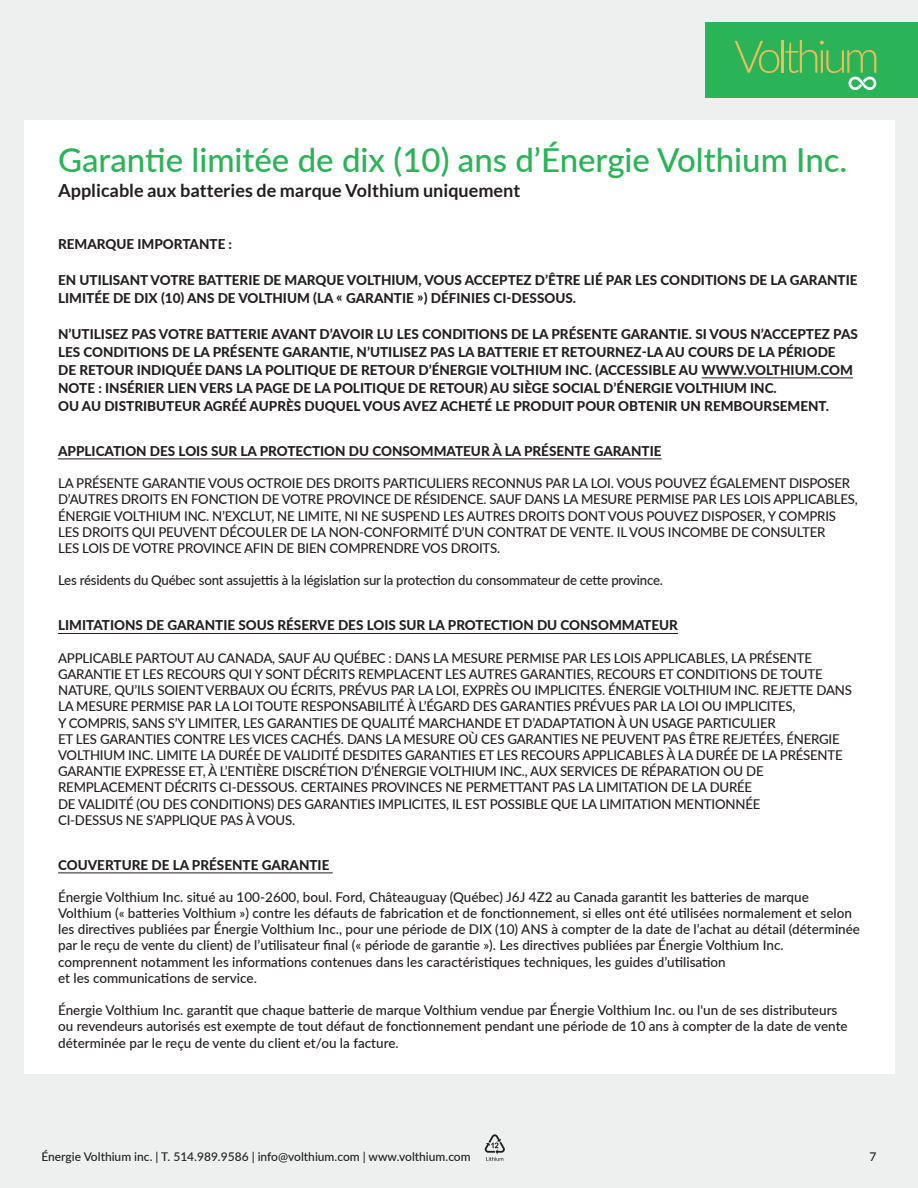
<style>
.page{position:relative;width:918px;height:1188px;background:#eef0ef}
.page>*{position:absolute;margin:0;border:0;box-sizing:border-box;transform-origin:0 0}
.t1{font:500 33px "Lato";color:#2ab357}
.t2{font:700 18px "Lato";color:#231f20}
.t3{font:500 13.5px/16.2px "Lato";letter-spacing:-.015em;color:#231f20}
.t4{font:800 13.5px/18px "Lato";color:#231f20}
.t5{font:500 12px "Lato";color:#231f20}
</style>
<div class="page">
<svg style="left:485px;top:1134px;width:20px;height:27px"></svg>
<div style="left:706px;top:22px;width:212px;height:75px;background:#2ab357"></div>
<svg style="left:735px;top:41px;width:44px;height:32px"></svg>
<hr style="left:782px;top:40px;width:2px;height:33px;background:#edbd57">
<svg style="left:785px;top:40px;width:92px;height:50px"></svg>
<div style="left:24px;top:120px;width:871px;height:954px;background:#fff"></div>
<hr style="left:702px;top:378px;width:151px;height:1px;background:#231f20">
<hr style="left:58px;top:459px;width:604px;height:1px;background:#231f20">
<hr style="left:58px;top:633px;width:620px;height:1px;background:#231f20">
<hr style="left:58px;top:873px;width:275px;height:1px;background:#231f20">
<h1 class="t1" style="left:58px;top:136px;width:791px">Garantie limitée de dix (10) ans d’Énergie Volthium Inc.</h1>
<h2 class="t2" style="left:58px;top:180px;width:464px">Applicable aux batteries de marque Volthium uniquement</h2>
<p class="t4" style="left:58px;top:234px;width:176px">REMARQUE IMPORTANTE :</p>
<p class="t4" style="left:58px;top:270px;width:801px">EN UTILISANT VOTRE BATTERIE DE MARQUE VOLTHIUM, VOUS ACCEPTEZ D’ÊTRE LIÉ PAR LES CONDITIONS DE LA GARANTIE<br>LIMITÉE DE DIX (10) ANS DE VOLTHIUM (LA « GARANTIE ») DÉFINIES CI-DESSOUS.</p>
<p class="t4" style="left:58px;top:324px;width:801px">N’UTILISEZ PAS VOTRE BATTERIE AVANT D’AVOIR LU LES CONDITIONS DE LA PRÉSENTE GARANTIE. SI VOUS N’ACCEPTEZ PAS LES CONDITIONS DE LA PRÉSENTE GARANTIE, N’UTILISEZ PAS LA BATTERIE ET RETOURNEZ-LA AU COURS DE LA PÉRIODE<br>DE RETOUR INDIQUÉE DANS LA POLITIQUE DE RETOUR D’ÉNERGIE VOLTHIUM INC. (ACCESSIBLE AU WWW.VOLTHIUM.COM NOTE : INSÉRIER LIEN VERS LA PAGE DE LA POLITIQUE DE RETOUR) AU SIÈGE SOCIAL D’ÉNERGIE VOLTHIUM INC.<br>OU AU DISTRIBUTEUR AGRÉÉ AUPRÈS DUQUEL VOUS AVEZ ACHETÉ LE PRODUIT POUR OBTENIR UN REMBOURSEMENT.</p>
<p class="t4" style="left:58px;top:441px;width:605px">APPLICATION DES LOIS SUR LA PROTECTION DU CONSOMMATEUR À LA PRÉSENTE GARANTIE</p>
<p class="t3" style="left:58px;top:475px;width:801px">LA PRÉSENTE GARANTIE VOUS OCTROIE DES DROITS PARTICULIERS RECONNUS PAR LA LOI. VOUS POUVEZ ÉGALEMENT DISPOSER D’AUTRES DROITS EN FONCTION DE VOTRE PROVINCE DE RÉSIDENCE. SAUF DANS LA MESURE PERMISE PAR LES LOIS APPLICABLES, ÉNERGIE VOLTHIUM INC. N’EXCLUT, NE LIMITE, NI NE SUSPEND LES AUTRES DROITS DONT VOUS POUVEZ DISPOSER, Y COMPRIS LES DROITS QUI PEUVENT DÉCOULER DE LA NON-CONFORMITÉ D’UN CONTRAT DE VENTE. IL VOUS INCOMBE DE CONSULTER<br>LES LOIS DE VOTRE PROVINCE AFIN DE BIEN COMPRENDRE VOS DROITS.</p>
<p class="t3" style="left:58px;top:572px;width:606px">Les résidents du Québec sont assujettis à la législation sur la protection du consommateur de cette province.</p>
<p class="t4" style="left:58px;top:616px;width:621px">LIMITATIONS DE GARANTIE SOUS RÉSERVE DES LOIS SUR LA PROTECTION DU CONSOMMATEUR</p>
<p class="t3" style="left:58px;top:649px;width:795px">APPLICABLE PARTOUT AU CANADA, SAUF AU QUÉBEC : DANS LA MESURE PERMISE PAR LES LOIS APPLICABLES, LA PRÉSENTE GARANTIE ET LES RECOURS QUI Y SONT DÉCRITS REMPLACENT LES AUTRES GARANTIES, RECOURS ET CONDITIONS DE TOUTE NATURE, QU’ILS SOIENT VERBAUX OU ÉCRITS, PRÉVUS PAR LA LOI, EXPRÈS OU IMPLICITES. ÉNERGIE VOLTHIUM INC. REJETTE DANS LA MESURE PERMISE PAR LA LOI TOUTE RESPONSABILITÉ À L’ÉGARD DES GARANTIES PRÉVUES PAR LA LOI OU IMPLICITES,<br>Y COMPRIS, SANS S’Y LIMITER, LES GARANTIES DE QUALITÉ MARCHANDE ET D’ADAPTATION À UN USAGE PARTICULIER<br>ET LES GARANTIES CONTRE LES VICES CACHÉS. DANS LA MESURE OÙ CES GARANTIES NE PEUVENT PAS ÊTRE REJETÉES, ÉNERGIE VOLTHIUM INC. LIMITE LA DURÉE DE VALIDITÉ DESDITES GARANTIES ET LES RECOURS APPLICABLES À LA DURÉE DE LA PRÉSENTE GARANTIE EXPRESSE ET, À L’ENTIÈRE DISCRÉTION D’ÉNERGIE VOLTHIUM INC., AUX SERVICES DE RÉPARATION OU DE REMPLACEMENT DÉCRITS CI-DESSOUS. CERTAINES PROVINCES NE PERMETTANT PAS LA LIMITATION DE LA DURÉE<br>DE VALIDITÉ (OU DES CONDITIONS) DES GARANTIES IMPLICITES, IL EST POSSIBLE QUE LA LIMITATION MENTIONNÉE<br>CI-DESSUS NE S’APPLIQUE PAS À VOUS.</p>
<p class="t4" style="left:58px;top:855px;width:273px">COUVERTURE DE LA PRÉSENTE GARANTIE</p>
<p class="t3" style="left:58px;top:888px;width:803px">Énergie Volthium Inc. situé au 100-2600, boul. Ford, Châteauguay (Québec) J6J 4Z2 au Canada garantit les batteries de marque Volthium (« batteries Volthium ») contre les défauts de fabrication et de fonctionnement, si elles ont été utilisées normalement et selon les directives publiées par Énergie Volthium Inc., pour une période de DIX (10) ANS à compter de la date de l’achat au détail (déterminée par le reçu de vente du client) de l’utilisateur final (« période de garantie »). Les directives publiées par Énergie Volthium Inc. comprennent notamment les informations contenues dans les caractéristiques techniques, les guides d’utilisation<br>et les communications de service.</p>
<p class="t3" style="left:58px;top:1002px;width:791px">Énergie Volthium Inc. garantit que chaque batterie de marque Volthium vendue par Énergie Volthium Inc. ou l'un de ses distributeurs ou revendeurs autorisés est exempte de tout défaut de fonctionnement pendant une période de 10 ans à compter de la date de vente déterminée par le reçu de vente du client et/ou la facture.</p>
<p class="t5" style="left:42px;top:1148px;width:431px">Énergie Volthium inc. | T. 514.989.9586 | info@volthium.com | www.volthium.com</p>
<p class="t5" style="left:869px;top:1148px;width:8px">7</p>
</div>
